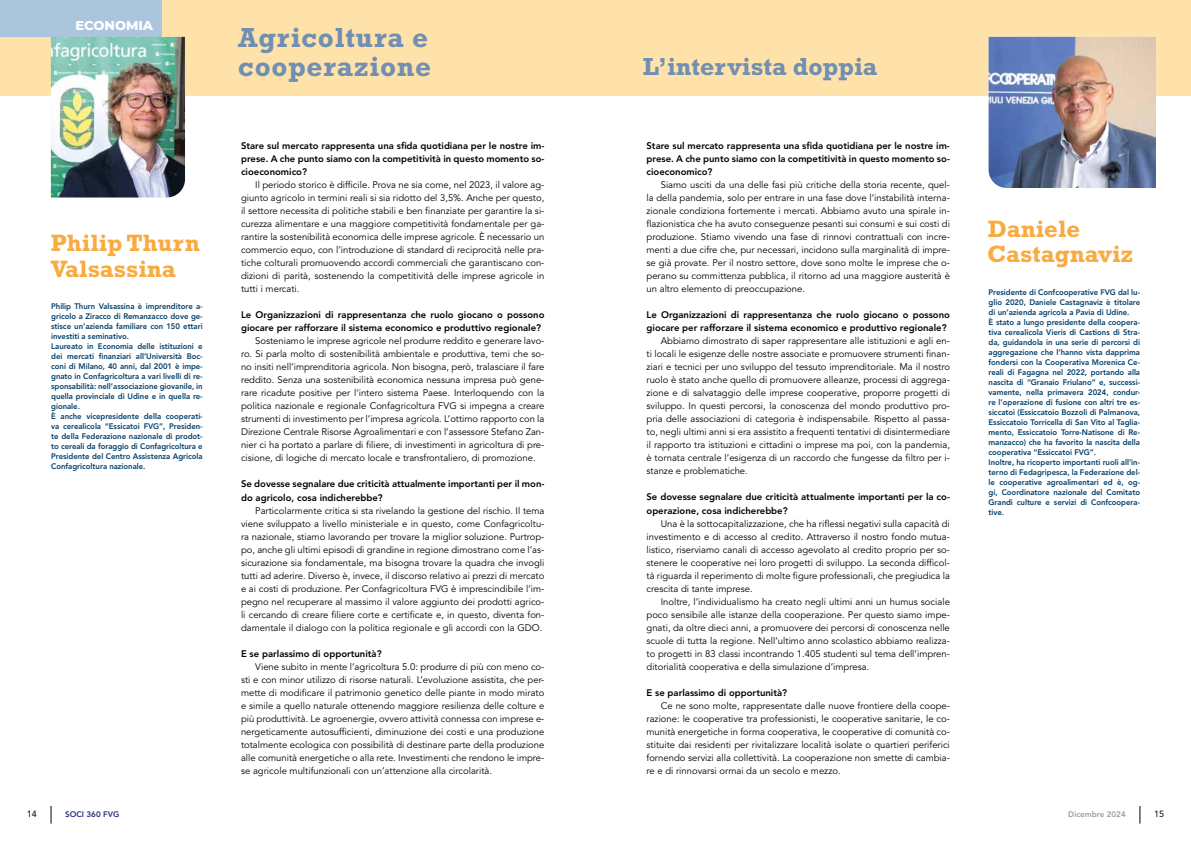
<style>
.page{position:relative;width:1191px;height:842px;background:#fff}
.page>*{position:absolute;margin:0;border:0;box-sizing:border-box;transform-origin:0 0}
.t1{font:700 28px/29.5px "Rockwell Std";letter-spacing:.025em;color:#718fb2}
.t2{font:700 25px "Rockwell Std";color:#718fb2}
.t3{font:700 24px/25px "Rockwell Std";color:#f8ab41}
.t4{font:800 13px "Montserrat";color:#fff}
.t5{font:9.5px/13px "Avenir LT Std";color:#000;text-align:justify}
.t6{font:800 9.5px/13px "Avenir LT Std";color:#000}
.t7{font:9px "Avenir LT Std";color:#000}
.t8{font:800 8px/10px "Avenir LT Std";letter-spacing:-.005em;color:#00406d}
.t9{font:800 8px "Avenir LT Std";color:#9d9d9c}
.t10{font:800 8px "Avenir LT Std";color:#272e80}
</style>
<div class="page">
<svg style="left:1139px;top:806px;width:1px;height:17px"></svg>
<svg style="left:51px;top:806px;width:1px;height:17px"></svg>
<div style="left:0;top:0;width:1191px;height:95px;background:#ffe2aa"></div>
<div style="left:0;top:0;width:162px;height:37px;background:#abc5dc"></div>
<img style="left:51px;top:37px;width:134px;height:160px">
<img style="left:988px;top:37px;width:168px;height:151px">
<h3 class="t4" style="left:75px;top:16px;width:79px">ECONOMIA</h3>
<h3 class="t3" style="left:51px;top:231px;width:150px">Philip Thurn<br>Valsassina</h3>
<p class="t8" style="left:51px;top:301px;width:153px">Philip Thurn Valsassina è imprenditore a&shy;gricolo a Ziracco di Remanzacco dove ge&shy;stisce un’azienda familiare con 150 ettari investiti a seminativo.<br>Laureato in Economia delle istituzioni e dei mercati finanziari all’Università Boc&shy;coni di Milano, 40 anni, dal 2001 è impe&shy;gnato in Confagricoltura a vari livelli di re&shy;sponsabilità: nell’associazione giovanile, in quella provinciale di Udine e in quella re&shy;gionale.<br>È anche vicepresidente della cooperati&shy;va cerealicola “Essicatoi FVG”, Presiden&shy;te della Federazione nazionale di prodot&shy;to cereali da foraggio di Confagricoltura e Presidente del Centro Assistenza Agricola Confagricoltura nazionale.</p>
<h1 class="t1" style="left:238px;top:22px;width:194px">Agricoltura e cooperazione</h1>
<p class="t6" style="left:241px;top:139px;width:305px;text-align:justify">Stare sul mercato rappresenta una sfida quotidiana per le nostre im&shy;prese. A che punto siamo con la competitività in questo momento so&shy;cioeconomico?</p>
<p class="t5" style="left:241px;top:178px;width:305px;text-indent:14px">Il periodo storico è difficile. Prova ne sia come, nel 2023, il valore ag&shy;giunto agricolo in termini reali si sia ridotto del 3,5%. Anche per questo, il settore necessita di politiche stabili e ben finanziate per garantire la si&shy;curezza alimentare e una maggiore competitività fondamentale per ga&shy;rantire la sostenibilità economica delle imprese agricole. È necessario un commercio equo, con l’introduzione di standard di reciprocità nelle pra&shy;tiche colturali promuovendo accordi commerciali che garantiscano con&shy;dizioni di parità, sostenendo la competitività delle imprese agricole in tutti i mercati.</p>
<p class="t6" style="left:241px;top:308px;width:305px;line-height:13.5px">Le Organizzazioni di rappresentanza che ruolo giocano o possono giocare per rafforzare il sistema economico e produttivo regionale?</p>
<p class="t5" style="left:241px;top:335px;width:305px;text-indent:14px">Sosteniamo le imprese agricole nel produrre reddito e generare lavo&shy;ro. Si parla molto di sostenibilità ambientale e produttiva, temi che so&shy;no insiti nell’imprenditoria agricola. Non bisogna, però, tralasciare il fare reddito. Senza una sostenibilità economica nessuna impresa può gene&shy;rare ricadute positive per l’intero sistema Paese. Interloquendo con la politica nazionale e regionale Confagricoltura FVG si impegna a creare strumenti di investimento per l’impresa agricola. L’ottimo rapporto con la Direzione Centrale Risorse Agroalimentari e con l’assessore Stefano Zan&shy;nier ci ha portato a parlare di filiere, di investimenti in agricoltura di pre&shy;cisione, di logiche di mercato locale e transfrontaliero, di promozione.</p>
<p class="t6" style="left:241px;top:477px;width:305px;line-height:13.5px">Se dovesse segnalare due criticità attualmente importanti per il mon&shy;do agricolo, cosa indicherebbe?</p>
<p class="t5" style="left:241px;top:504px;width:305px;text-indent:14px">Particolarmente critica si sta rivelando la gestione del rischio. Il tema viene sviluppato a livello ministeriale e in questo, come Confagricoltu&shy;ra nazionale, stiamo lavorando per trovare la miglior soluzione. Purtrop&shy;po, anche gli ultimi episodi di grandine in regione dimostrano come l’as&shy;sicurazione sia fondamentale, ma bisogna trovare la quadra che invogli tutti ad aderire. Diverso è, invece, il discorso relativo ai prezzi di mercato e ai costi di produzione. Per Confagricoltura FVG è imprescindibile l’im&shy;pegno nel recuperare al massimo il valore aggiunto dei prodotti agrico&shy;li cercando di creare filiere corte e certificate e, in questo, diventa fon&shy;damentale il dialogo con la politica regionale e gli accordi con la GDO.</p>
<p class="t6" style="left:241px;top:648px;width:142px">E se parlassimo di opportunità?</p>
<p class="t5" style="left:241px;top:661px;width:305px;text-indent:14px">Viene subito in mente l’agricoltura 5.0: produrre di più con meno co&shy;sti e con minor utilizzo di risorse naturali. L’evoluzione assistita, che per&shy;mette di modificare il patrimonio genetico delle piante in modo mirato e simile a quello naturale ottenendo maggiore resilienza delle colture e più produttività. Le agroenergie, ovvero attività connessa con imprese e&shy;nergeticamente autosufficienti, diminuzione dei costi e una produzione totalmente ecologica con possibilità di destinare parte della produzione alle comunità energetiche o alla rete. Investimenti che rendono le impre&shy;se agricole multifunzionali con un’attenzione alla circolarità.</p>
<h2 class="t2" style="left:643px;top:52px;width:236px">L’intervista doppia</h2>
<p class="t6" style="left:646px;top:139px;width:305px;text-align:justify">Stare sul mercato rappresenta una sfida quotidiana per le nostre im&shy;prese. A che punto siamo con la competitività in questo momento so&shy;cioeconomico?</p>
<p class="t5" style="left:646px;top:178px;width:305px;text-indent:14px">Siamo usciti da una delle fasi più critiche della storia recente, quel&shy;la della pandemia, solo per entrare in una fase dove l’instabilità interna&shy;zionale condiziona fortemente i mercati. Abbiamo avuto una spirale in&shy;flazionistica che ha avuto conseguenze pesanti sui consumi e sui costi di produzione. Stiamo vivendo una fase di rinnovi contrattuali con incre&shy;menti a due cifre che, pur necessari, incidono sulla marginalità di impre&shy;se già provate. Per il nostro settore, dove sono molte le imprese che o&shy;perano su committenza pubblica, il ritorno ad una maggiore austerità è un altro elemento di preoccupazione.</p>
<p class="t6" style="left:646px;top:308px;width:305px;line-height:13.5px">Le Organizzazioni di rappresentanza che ruolo giocano o possono giocare per rafforzare il sistema economico e produttivo regionale?</p>
<p class="t5" style="left:646px;top:335px;width:305px;text-indent:14px">Abbiamo dimostrato di saper rappresentare alle istituzioni e agli en&shy;ti locali le esigenze delle nostre associate e promuovere strumenti finan&shy;ziari e tecnici per uno sviluppo del tessuto imprenditoriale. Ma il nostro ruolo è stato anche quello di promuovere alleanze, processi di aggrega&shy;zione e di salvataggio delle imprese cooperative, proporre progetti di sviluppo. In questi percorsi, la conoscenza del mondo produttivo pro&shy;pria delle associazioni di categoria è indispensabile. Rispetto al passa&shy;to, negli ultimi anni si era assistito a frequenti tentativi di disintermediare il rapporto tra istituzioni e cittadini o imprese ma poi, con la pandemia, è tornata centrale l’esigenza di un raccordo che fungesse da filtro per i&shy;stanze e problematiche.</p>
<p class="t6" style="left:646px;top:490px;width:305px;line-height:13.5px">Se dovesse segnalare due criticità attualmente importanti per la co&shy;operazione, cosa indicherebbe?</p>
<p class="t5" style="left:646px;top:517px;width:305px;text-indent:14px">Una è la sottocapitalizzazione, che ha riflessi negativi sulla capacità di investimento e di accesso al credito. Attraverso il nostro fondo mutua&shy;listico, riserviamo canali di accesso agevolato al credito proprio per so&shy;stenere le cooperative nei loro progetti di sviluppo. La seconda difficol&shy;tà riguarda il reperimento di molte figure professionali, che pregiudica la crescita di tante imprese.</p>
<p class="t5" style="left:646px;top:595px;width:305px;text-indent:14px">Inoltre, l’individualismo ha creato negli ultimi anni un humus sociale poco sensibile alle istanze della cooperazione. Per questo siamo impe&shy;gnati, da oltre dieci anni, a promuovere dei percorsi di conoscenza nelle scuole di tutta la regione. Nell’ultimo anno scolastico abbiamo realizza&shy;to progetti in 83 classi incontrando 1.405 studenti sul tema dell’impren&shy;ditorialità cooperativa e della simulazione d’impresa.</p>
<p class="t6" style="left:646px;top:686px;width:142px">E se parlassimo di opportunità?</p>
<p class="t5" style="left:646px;top:699px;width:305px;text-indent:14px">Ce ne sono molte, rappresentate dalle nuove frontiere della coope&shy;razione: le cooperative tra professionisti, le cooperative sanitarie, le co&shy;munità energetiche in forma cooperativa, le cooperative di comunità co&shy;stituite dai residenti per rivitalizzare località isolate o quartieri periferici fornendo servizi alla collettività. La cooperazione non smette di cambia&shy;re e di rinnovarsi ormai da un secolo e mezzo.</p>
<h3 class="t3" style="left:987px;top:216px;width:147px">Daniele<br>Castagnaviz</h3>
<p class="t8" style="left:988px;top:287px;width:153px">Presidente di Confcooperative FVG dal lu&shy;glio 2020, Daniele Castagnaviz è titolare di un’azienda agricola a Pavia di Udine.<br>È stato a lungo presidente della coopera&shy;tiva cerealicola Vieris di Castions di Stra&shy;da, guidandola in una serie di percorsi di aggregazione che l’hanno vista dapprima fondersi con la Cooperativa Morenica Ce&shy;reali di Fagagna nel 2022, portando alla nascita di “Granaio Friulano” e, successi&shy;vamente, nella primavera 2024, condur&shy;re l’operazione di fusione con altri tre es&shy;siccatoi (Essiccatoio Bozzoli di Palmanova, Essiccatoio Torricella di San Vito al Taglia&shy;mento, Essiccatoio Torre-Natisone di Re&shy;manzacco) che ha favorito la nascita della cooperativa “Essiccatoi FVG”.<br>Inoltre, ha ricoperto importanti ruoli all’in&shy;terno di Fedagripesca, la Federazione del&shy;le cooperative agroalimentari ed è, og&shy;gi, Coordinatore nazionale del Comitato Grandi culture e servizi di Confcoopera&shy;tive.</p>
<p class="t7" style="left:27px;top:809px;width:12px">14</p>
<p class="t10" style="left:65px;top:809px;width:56px">SOCI 360 FVG</p>
<p class="t9" style="left:1068px;top:809px;width:59px">Dicembre 2024</p>
<p class="t7" style="left:1154px;top:809px;width:12px">15</p>
</div>
